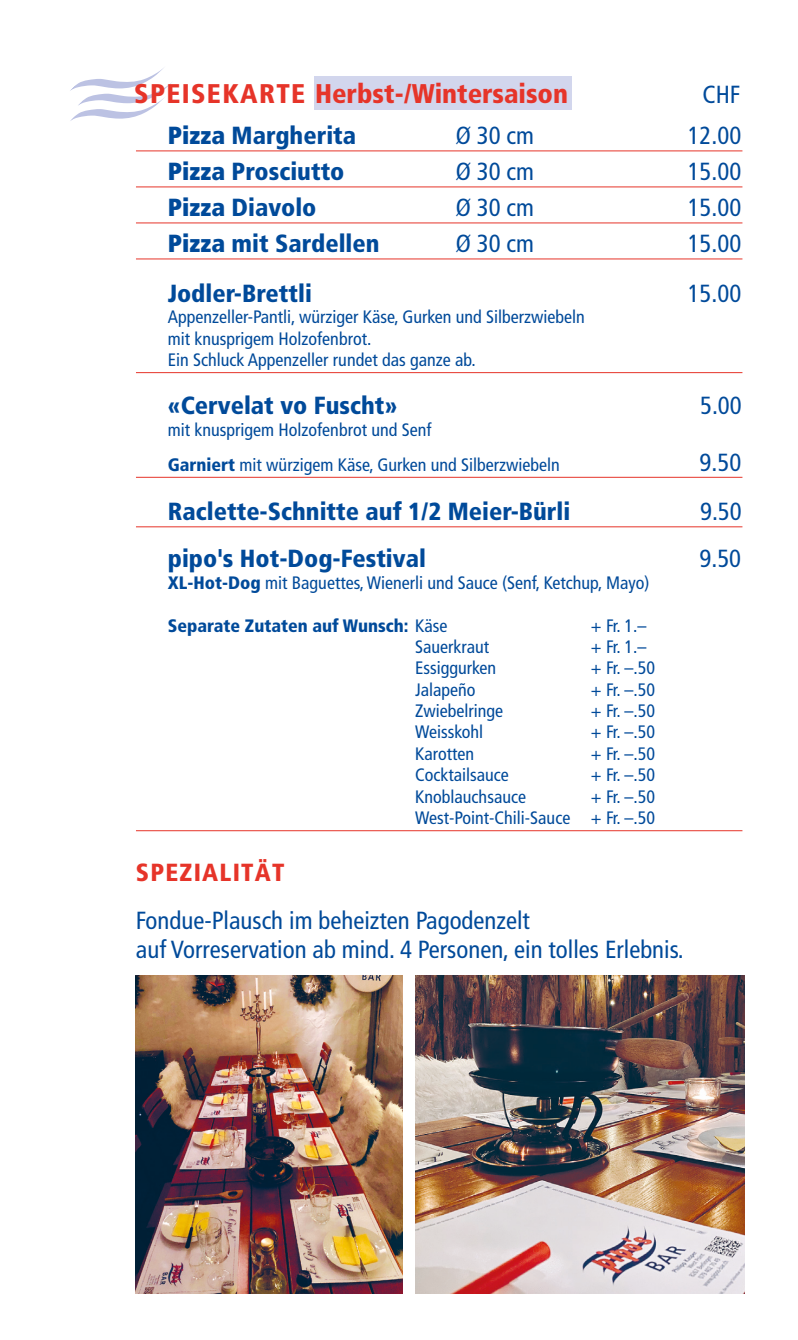
<style>
.page{position:relative;width:798px;height:1340px;background:#fff}
.page>*{position:absolute;margin:0;border:0;box-sizing:border-box;transform-origin:0 0}
.t1{font:900 condensed 27px "Frutiger";color:#e63429}
.t2{font:condensed 24.75px/29.2px "Frutiger";color:#004a9a}
.t3{font:900 condensed 24.75px "Frutiger";color:#004a9a}
.t4{font:900 condensed 24.75px "Frutiger";letter-spacing:.05em;color:#e63429}
.t5{font:condensed 18px/21.4px "Frutiger";color:#004a9a}
.t6{font:900 condensed 18px "Frutiger";color:#004a9a}
.s1{font-style:inherit}
.s2{font-weight:900}
.s3{font-family:"Eurostile LT";font-weight:700}
.s4{font-weight:400}
</style>
<div class="page">
<hr style="left:136px;top:150px;width:606px;height:1px;background:#e63429">
<hr style="left:136px;top:186px;width:606px;height:1px;background:#e63429">
<hr style="left:136px;top:222px;width:606px;height:1px;background:#e63429">
<hr style="left:136px;top:258px;width:606px;height:1px;background:#e63429">
<hr style="left:136px;top:372px;width:606px;height:1px;background:#e63429">
<hr style="left:136px;top:477px;width:606px;height:1px;background:#e63429">
<hr style="left:136px;top:526px;width:606px;height:1px;background:#e63429">
<hr style="left:136px;top:830px;width:606px;height:1px;background:#e63429">
<div style="left:314px;top:77px;width:257px;height:33px;background:#d2d6ed"></div>
<svg style="left:70px;top:68px;width:102px;height:53px"></svg>
<img style="left:136px;top:975px;width:266px;height:318px">
<img style="left:415px;top:975px;width:328px;height:318px">
<h1 class="t1" style="left:134px;top:77px;width:435px">SPEISEKARTE Herbst-/Wintersaison</h1>
<h2 class="t2" style="left:702px;top:80px;width:40px">CHF</h2>
<h2 class="t3" style="left:168px;top:121px;width:190px"><span class="s1">Pizza</span> Margherita</h2>
<h2 class="t2" style="left:455px;top:121px;width:80px">Ø 30 cm</h2>
<h2 class="t2" style="left:687px;top:121px;width:55px">12.00</h2>
<h2 class="t3" style="left:168px;top:157px;width:178px"><span class="s1">Pizza</span> Prosciutto</h2>
<h2 class="t2" style="left:455px;top:157px;width:80px">Ø 30 cm</h2>
<h2 class="t2" style="left:687px;top:157px;width:55px">15.00</h2>
<h2 class="t3" style="left:168px;top:193px;width:150px"><span class="s1">Pizza</span> Diavolo</h2>
<h2 class="t2" style="left:455px;top:193px;width:80px">Ø 30 cm</h2>
<h2 class="t2" style="left:687px;top:193px;width:55px">15.00</h2>
<h2 class="t3" style="left:168px;top:229px;width:213px"><span class="s1">Pizza</span> mit Sardellen</h2>
<h2 class="t2" style="left:455px;top:229px;width:80px">Ø 30 cm</h2>
<h2 class="t2" style="left:687px;top:229px;width:55px">15.00</h2>
<h2 class="t3" style="left:168px;top:278px;width:145px">Jodler-Brettli</h2>
<h2 class="t2" style="left:687px;top:279px;width:55px">15.00</h2>
<p class="t5" style="left:168px;top:306px;width:418px">Appenzeller-Pantli, würziger Käse, Gurken und Silberzwiebeln mit knusprigem Holzofenbrot.<br>Ein Schluck Appenzeller rundet das ganze ab.</p>
<h2 class="t3" style="left:168px;top:391px;width:231px">«Cervelat vo Fuscht»</h2>
<h2 class="t2" style="left:699px;top:391px;width:43px">5.00</h2>
<p class="t5" style="left:168px;top:412px;width:393px;line-height:34.9px">mit knusprigem Holzofenbrot und Senf<br><span class="s2">Garniert</span> mit würzigem Käse, Gurken und Silberzwiebeln</p>
<h2 class="t2" style="left:699px;top:447px;width:43px">9.50</h2>
<h2 class="t3" style="left:168px;top:496px;width:404px">Raclette-Schnitte auf 1/2 Meier-Bürli</h2>
<h2 class="t2" style="left:699px;top:497px;width:43px">9.50</h2>
<h2 class="t3" style="left:168px;top:544px;width:259px">pipo<span class="s3">'</span>s Hot-Dog-Festival</h2>
<h2 class="t2" style="left:699px;top:544px;width:43px">9.50</h2>
<p class="t5" style="left:168px;top:572px;width:483px"><span class="s2">XL-Hot-Dog</span> mit Baguettes, Wienerli und Sauce (Senf, Ketchup, Mayo)</p>
<p class="t6" style="left:168px;top:614px;width:281px">Separate Zutaten auf Wunsch: <span class="s4">Käse</span></p>
<p class="t5" style="left:590px;top:614px;width:57px">+ Fr. 1.–</p>
<p class="t5" style="left:415px;top:636px;width:75px">Sauerkraut</p>
<p class="t5" style="left:590px;top:636px;width:57px">+ Fr. 1.–</p>
<p class="t5" style="left:415px;top:657px;width:82px">Essiggurken</p>
<p class="t5" style="left:590px;top:657px;width:66px">+ Fr. –.50</p>
<p class="t5" style="left:415px;top:679px;width:62px">Jalapeño</p>
<p class="t5" style="left:590px;top:679px;width:66px">+ Fr. –.50</p>
<p class="t5" style="left:415px;top:700px;width:89px">Zwiebelringe</p>
<p class="t5" style="left:590px;top:700px;width:66px">+ Fr. –.50</p>
<p class="t5" style="left:415px;top:721px;width:69px">Weisskohl</p>
<p class="t5" style="left:590px;top:721px;width:66px">+ Fr. –.50</p>
<p class="t5" style="left:415px;top:743px;width:61px">Karotten</p>
<p class="t5" style="left:590px;top:743px;width:66px">+ Fr. –.50</p>
<p class="t5" style="left:415px;top:764px;width:95px">Cocktailsauce</p>
<p class="t5" style="left:590px;top:764px;width:66px">+ Fr. –.50</p>
<p class="t5" style="left:415px;top:785px;width:112px">Knoblauchsauce</p>
<p class="t5" style="left:415px;top:785px;width:241px;text-align:right">+ Fr. –.50<br>West-Point-Chili-Sauce + Fr. –.50</p>
<h2 class="t4" style="left:136px;top:858px;width:150px">SPEZIALITÄT</h2>
<h2 class="t2" style="left:136px;top:905px;width:549px">Fondue-Plausch im beheizten Pagodenzelt<br>auf Vorreservation ab mind. 4 Personen, ein tolles Erlebnis.</h2>
</div>
